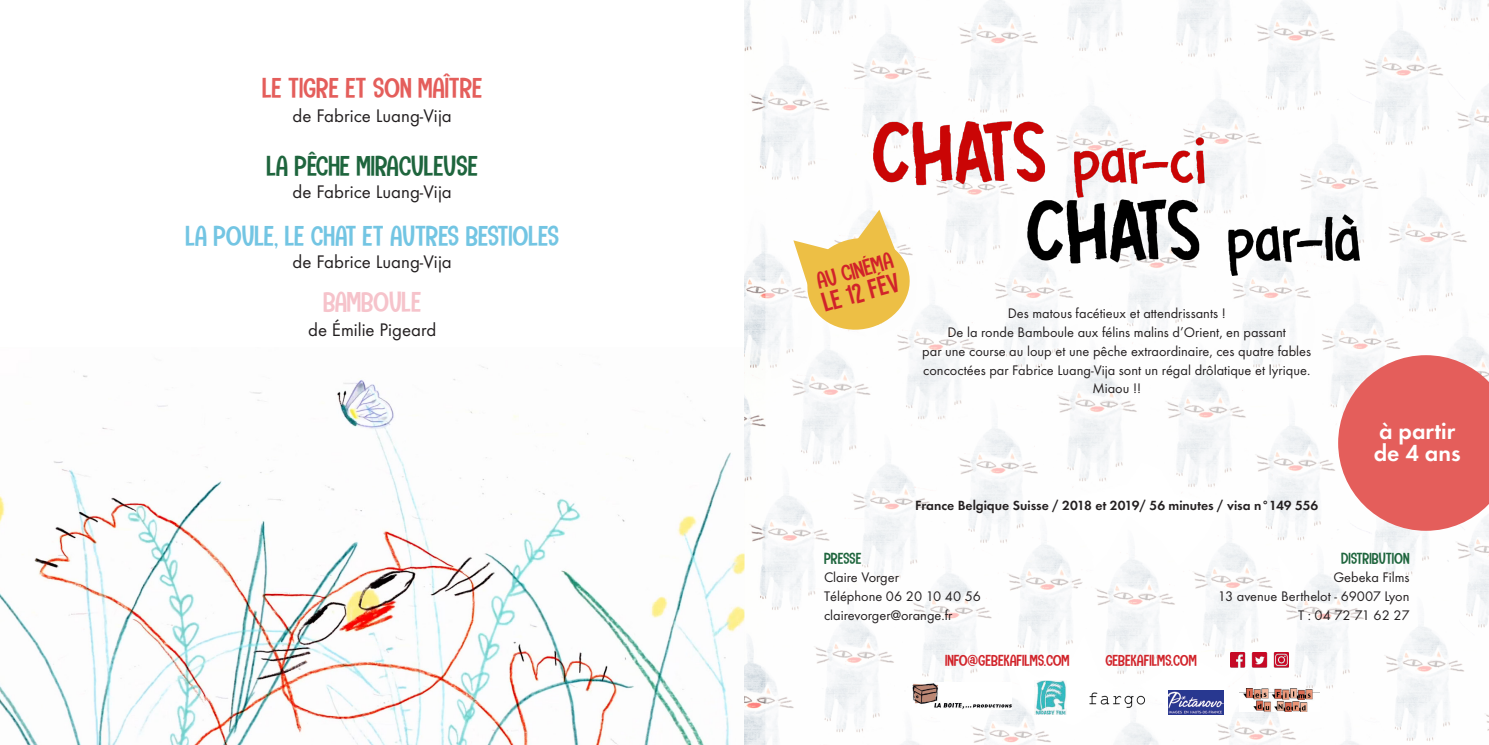
<style>
.page{position:relative;width:1489px;height:745px;background:#fff}
.page>*{position:absolute;margin:0;border:0;box-sizing:border-box;transform-origin:0 0}
.t1{font:29.25px "Camping Holiday DEMO";color:#73c5e3}
.t2{font:29.25px "Camping Holiday DEMO";color:#e45e5b}
.t3{font:29.25px "Camping Holiday DEMO";color:#1e653d}
.t4{font:29.25px "Camping Holiday DEMO";color:#f6c3cb}
.t5{font:28px "Camping Holiday DEMO";color:#d1232a}
.t6{font:23.88px "Camping Holiday DEMO";color:#d1232a}
.t7{font:700 23.75px/22.5px "Function";color:#fff}
.t8{font:18.88px "Function";color:#231f20}
.t9{font:16.25px "Camping Holiday DEMO";color:#d1232a}
.t10{font:16.25px "Camping Holiday DEMO";color:#1e653d}
.t11{font:14.38px/18.8px "Function";color:#231f20;text-align:center}
.t12{font:700 13.75px "Function";color:#231f20}
</style>
<div class="page">
<img style="left:0;top:365px;width:744px;height:379px">
<img style="left:744px;top:0;width:744px;height:744px">
<img style="left:873px;top:121px;width:486px;height:154px">
<svg style="left:793px;top:209px;width:122px;height:126px"></svg>
<svg style="left:1337px;top:355px;width:151px;height:175px;background:#e77775"></svg>
<img style="left:1230px;top:652px;width:58px;height:15px">
<img style="left:912px;top:681px;width:99px;height:28px">
<img style="left:1034px;top:680px;width:32px;height:33px">
<img style="left:1084px;top:691px;width:67px;height:16px">
<img style="left:1168px;top:689px;width:54px;height:24px">
<img style="left:1239px;top:688px;width:80px;height:22px">
<h1 class="t2" style="left:262px;top:72px;width:222px">LE TIGRE ET SON MAÎTRE</h1>
<h3 class="t8" style="left:292px;top:105px;width:161px">de Fabrice Luang-Vija</h3>
<h1 class="t3" style="left:266px;top:149px;width:213px">LA PÊCHE MIRACULEUSE</h1>
<h3 class="t8" style="left:292px;top:181px;width:161px">de Fabrice Luang-Vija</h3>
<h1 class="t1" style="left:185px;top:219px;width:375px">LA POULE, LE CHAT ET AUTRES BESTIOLES</h1>
<h3 class="t8" style="left:292px;top:251px;width:161px">de Fabrice Luang-Vija</h3>
<h1 class="t4" style="left:323px;top:286px;width:100px">BAMBOULE</h1>
<h3 class="t8" style="left:308px;top:319px;width:130px">de Émilie Pigeard</h3>
<h3 class="t6" style="left:813px;top:268px;width:80px;rotate:-16deg">AU CINÉMA</h3>
<h2 class="t5" style="left:818px;top:288px;width:81px;rotate:-16deg">LE 12 FÉV</h2>
<p class="t11" style="left:922px;top:304px;width:390px">Des matous facétieux et attendrissants !<br>De la ronde Bamboule aux félins malins d’Orient, en passant<br>par une course au loup et une pêche extraordinaire, ces quatre fables concoctées par Fabrice Luang-Vija sont un régal drôlatique et lyrique.<br>Miaou !!</p>
<p class="t12" style="left:915px;top:496px;width:405px">France Belgique Suisse / 2018 et 2019/ 56 minutes / visa n°149 556</p>
<h3 class="t7" style="left:1373px;top:419px;width:88px">à partir de 4 ans</h3>
<p class="t10" style="left:824px;top:548px;width:39px">PRESSE</p>
<p class="t11" style="left:824px;top:568px;width:159px;text-align:left">Claire Vorger<br>Téléphone 06 20 10 40 56 clairevorger@orange.fr</p>
<p class="t9" style="left:945px;top:651px;width:126px">INFO@GEBEKAFILMS.COM</p>
<p class="t9" style="left:1105px;top:651px;width:93px">GEBEKAFILMS.COM</p>
<p class="t10" style="left:1340px;top:548px;width:70px">DISTRIBUTION</p>
<p class="t11" style="left:1217px;top:568px;width:193px;text-align:right">Gebeka Films<br>13 avenue Berthelot - 69007 Lyon<br>T : 04 72 71 62 27</p>
</div>
